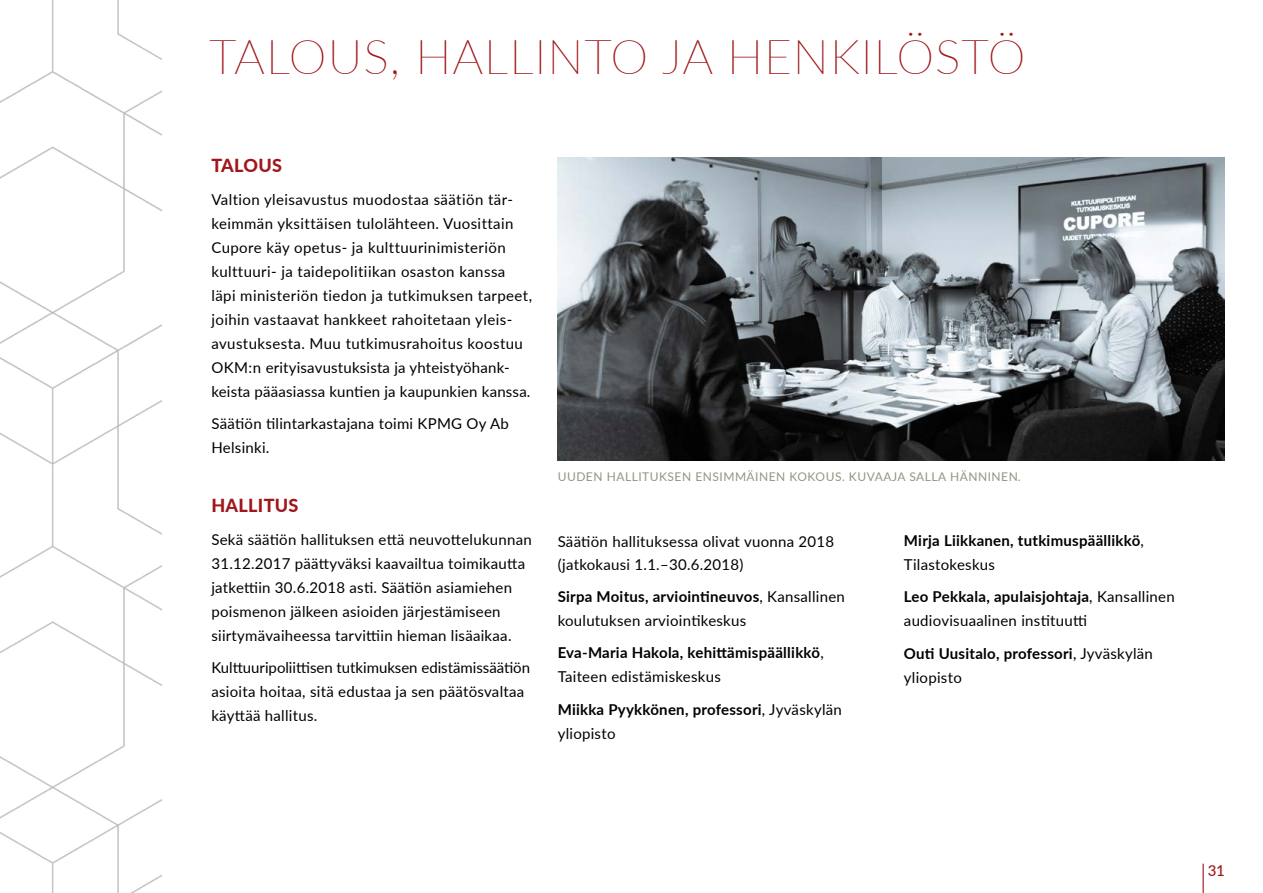
<style>
.page{position:relative;width:1263px;height:893px;background:#fff}
.page>*{position:absolute;margin:0;border:0;box-sizing:border-box;transform-origin:0 0}
.t1{font:100 48px "Lato";letter-spacing:.02em;color:#a0161a}
.t2{font:800 18px "Lato";letter-spacing:.015em;color:#a0161a}
.t3{font:15px/24px "Lato";letter-spacing:.02em;color:#000}
.t4{font:700 15px/24px "Lato";letter-spacing:.015em;color:#000}
.t5{font:500 15px "Lato";color:#a0161a}
.t6{font:12px "Lato";letter-spacing:.045em;color:#959483}
.s1{font-weight:700}
.s2{font-weight:400}
</style>
<div class="page">
<img style="left:0;top:0;width:162px;height:893px">
<hr style="left:1202px;top:864px;width:2px;height:29px;background:#a0161a">
<img style="left:558px;top:158px;width:667px;height:302px">
<h1 class="t1" style="left:209px;top:24px;width:818px">TALOUS, HALLINTO JA HENKILÖSTÖ</h1>
<p class="t2" style="left:211px;top:152px;width:72px">TALOUS</p>
<p class="t3" style="left:211px;top:187px;width:322px">Valtion yleisavustus muodostaa säätiön tär&shy;keimmän yksittäisen tulolähteen. Vuosittain Cupore käy opetus- ja kulttuurinimisteriön kulttuuri- ja taidepolitiikan osaston kanssa läpi ministeriön tiedon ja tutkimuksen tarpeet, joihin vastaavat hankkeet rahoitetaan yleis&shy;avustuksesta. Muu tutkimusrahoitus koostuu OKM:n erityisavustuksista ja yhteistyöhank&shy;keista pääasiassa kuntien ja kaupunkien kanssa.</p>
<p class="t3" style="left:211px;top:411px;width:299px">Säätiön tilintarkastajana toimi KPMG Oy Ab<br>Helsinki.</p>
<p class="t2" style="left:211px;top:492px;width:89px">HALLITUS</p>
<p class="t3" style="left:211px;top:526px;width:322px">Sekä säätiön hallituksen että neuvottelukunnan 31.12.2017 päättyväksi kaavailtua toimikautta jatkettiin 30.6.2018 asti. Säätiön asiamiehen poismenon jälkeen asioiden järjestämiseen siirtymävaiheessa tarvittiin hieman lisäaikaa.</p>
<p class="t3" style="left:211px;top:655px;width:320px">Kulttuuripoliittisen tutkimuksen edistämissäätiön asioita hoitaa, sitä edustaa ja sen päätösvaltaa käyttää hallitus.</p>
<p class="t6" style="left:558px;top:468px;width:464px">UUDEN HALLITUKSEN ENSIMMÄINEN KOKOUS. KUVAAJA SALLA HÄNNINEN.</p>
<p class="t3" style="left:558px;top:529px;width:278px;line-height:23.1px">Säätiön hallituksessa olivat vuonna 2018 (jatkokausi 1.1.–30.6.2018)</p>
<p class="t3" style="left:558px;top:584px;width:289px"><span class="s1">Sirpa Moitus, arviointineuvos</span>, Kansallinen koulutuksen arviointikeskus</p>
<p class="t4" style="left:558px;top:640px;width:268px">Eva-Maria Hakola, kehittämispäällikkö<span class="s2">,<br>Taiteen edistämiskeskus</span></p>
<p class="t4" style="left:558px;top:697px;width:286px">Miikka Pyykkönen, professori<span class="s2">, Jyväskylän yliopisto</span></p>
<p class="t4" style="left:904px;top:528px;width:242px">Mirja Liikkanen, tutkimuspäällikkö<span class="s2">,<br>Tilastokeskus</span></p>
<p class="t3" style="left:904px;top:584px;width:272px"><span class="s1">Leo Pekkala, apulaisjohtaja</span>, Kansallinen audiovisuaalinen instituutti</p>
<p class="t4" style="left:904px;top:641px;width:250px">Outi Uusitalo, professori<span class="s2">, Jyväskylän yliopisto</span></p>
<p class="t5" style="left:1208px;top:859px;width:18px">31</p>
</div>
